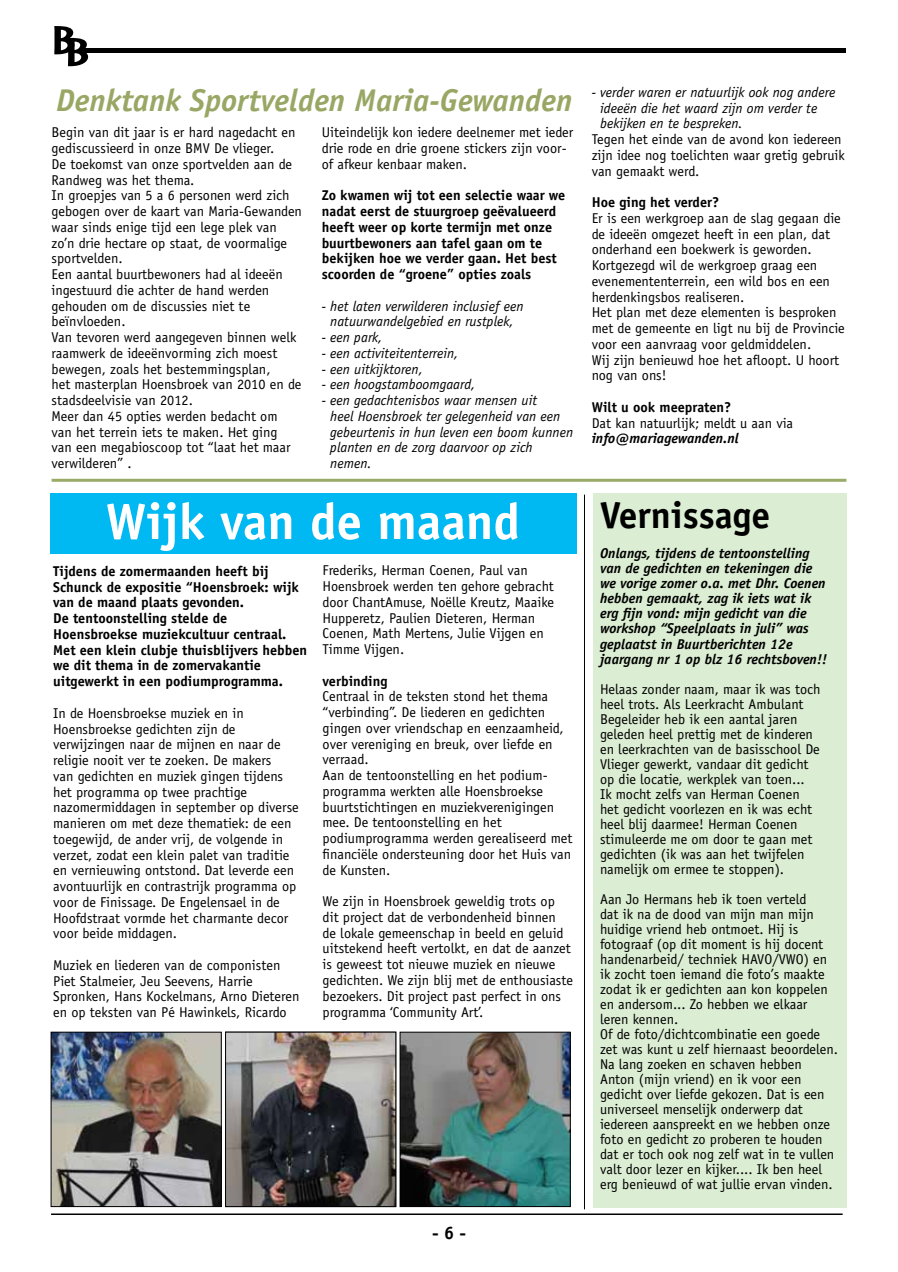
<style>
.page{position:relative;width:898px;height:1272px;background:#fff}
.page>*{position:absolute;margin:0;border:0;box-sizing:border-box;transform-origin:0 0}
.t1{font:700 51px "Officina Sans";color:#fff}
.t2{font:700 37.5px "Officina Sans";color:#000}
.t3{font:700 18px "Officina Sans";color:#000}
.t4{font:14.25px/15.8px "Officina Sans";color:#000}
.t5{font:700 14.25px/15.8px "Officina Sans";color:#000}
.t6{font:italic 14.25px/15.8px "Officina Sans";color:#000}
.t7{font:italic 700 14.25px/15px "Officina Sans";color:#000}
.s1{font-weight:700;font-size:31.5px;color:#98a764}
</style>
<div class="page">
<div style="left:50px;top:493px;width:527px;height:61px;background:#00b9f3"></div>
<div style="left:592px;top:493px;width:254px;height:715px;background:#dbedd2"></div>
<hr style="left:51px;top:1213px;width:791px;height:1px;background:#000">
<svg style="left:54px;top:26px;width:34px;height:40px"></svg>
<hr style="left:81px;top:49px;width:764px;height:4px;background:#000">
<hr style="left:52px;top:479px;width:794px;height:3px;background:#9aaa67">
<hr style="left:584px;top:494px;width:1px;height:715px;background:#000">
<img style="left:53px;top:1033px;width:166px;height:171px">
<div style="left:51px;top:1031px;width:170px;height:175px;border:1px solid #000"></div>
<img style="left:227px;top:1033px;width:167px;height:171px">
<div style="left:225px;top:1031px;width:171px;height:175px;border:1px solid #000"></div>
<img style="left:401px;top:1033px;width:167px;height:171px">
<div style="left:399px;top:1031px;width:171px;height:175px;border:1px solid #000"></div>
<p class="t6" style="left:600px;top:84px;width:236px;text-indent:-543px"><span class="s1">Denktank Sportvelden Maria-Gewanden</span> - verder waren er natuurlijk ook nog andere ideeën die het waard zijn om verder te bekijken en te bespreken.</p>
<p class="t4" style="left:591px;top:131px;width:254px">Tegen het einde van de avond kon iedereen zijn idee nog toelichten waar gretig gebruik van gemaakt werd.</p>
<p class="t5" style="left:591px;top:194px;width:129px">Hoe ging het verder?</p>
<p class="t4" style="left:591px;top:210px;width:254px">Er is een werkgroep aan de slag gegaan die de ideeën omgezet heeft in een plan, dat onderhand een boekwerk is geworden.<br>Kortgezegd wil de werkgroep graag een evenemententerrein, een wild bos en een herdenkingsbos realiseren.<br>Het plan met deze elementen is besproken met de gemeente en ligt nu bij de Provincie voor een aanvraag voor geldmiddelen.<br>Wij zijn benieuwd hoe het afloopt. U hoort nog van ons!</p>
<p class="t5" style="left:591px;top:399px;width:141px">Wilt u ook meepraten?</p>
<p class="t4" style="left:591px;top:415px;width:203px">Dat kan natuurlijk; meldt u aan via</p>
<p class="t7" style="left:591px;top:431px;width:149px">info@mariagewanden.nl</p>
<p class="t4" style="left:52px;top:125px;width:252px">Begin van dit jaar is er hard nagedacht en gediscussieerd in onze BMV De vlieger.<br>De toekomst van onze sportvelden aan de Randweg was het thema.<br>In groepjes van 5 a 6 personen werd zich gebogen over de kaart van Maria-Gewanden waar sinds enige tijd een lege plek van zo’n drie hectare op staat, de voormalige sportvelden.<br>Een aantal buurtbewoners had al ideeën ingestuurd die achter de hand werden gehouden om de discussies niet te beïnvloeden.<br>Van tevoren werd aangegeven binnen welk raamwerk de ideeënvorming zich moest bewegen, zoals het bestemmingsplan,<br>het masterplan Hoensbroek van 2010 en de stadsdeelvisie van 2012.<br>Meer dan 45 opties werden bedacht om<br>van het terrein iets te maken. Het ging<br>van een megabioscoop tot “laat het maar verwilderen” .</p>
<p class="t4" style="left:322px;top:125px;width:253px">Uiteindelijk kon iedere deelnemer met ieder drie rode en drie groene stickers zijn voor&shy;of afkeur kenbaar maken.</p>
<p class="t5" style="left:322px;top:187px;width:245px">Zo kwamen wij tot een selectie waar we nadat eerst de stuurgroep geëvalueerd heeft weer op korte termijn met onze buurtbewoners aan tafel gaan om te bekijken hoe we verder gaan. Het best scoorden de “groene” opties zoals</p>
<p class="t6" style="left:322px;top:298px;width:203px;text-align:center">- het laten verwilderen inclusief een natuurwandelgebied en rustplek,</p>
<p class="t6" style="left:322px;top:329px;width:62px">- een park,</p>
<p class="t6" style="left:322px;top:345px;width:138px">- een activiteitenterrein,</p>
<p class="t6" style="left:322px;top:361px;width:103px">- een uitkijktoren,</p>
<p class="t6" style="left:322px;top:377px;width:155px">- een hoogstamboomgaard,</p>
<p class="t6" style="left:330px;top:392px;width:244px;text-indent:-8px">- een gedachtenisbos waar mensen uit<br>heel Hoensbroek ter gelegenheid van een gebeurtenis in hun leven een boom kunnen planten en de zorg daarvoor op zich nemen.</p>
<h1 class="t1" style="left:106px;top:490px;width:415px">Wijk van de maand</h1>
<p class="t5" style="left:53px;top:563px;width:255px">Tijdens de zomermaanden heeft bij Schunck de expositie “Hoensbroek: wijk van de maand plaats gevonden.<br>De tentoonstelling stelde de Hoensbroekse muziekcultuur centraal.<br>Met een klein clubje thuisblijvers hebben we dit thema in de zomervakantie uitgewerkt in een podiumprogramma.</p>
<p class="t4" style="left:53px;top:705px;width:247px">In de Hoensbroekse muziek en in Hoensbroekse gedichten zijn de verwijzingen naar de mijnen en naar de religie nooit ver te zoeken. De makers<br>van gedichten en muziek gingen tijdens het programma op twee prachtige nazomermiddagen in september op diverse manieren om met deze thematiek: de een toegewijd, de ander vrij, de volgende in verzet, zodat een klein palet van traditie en vernieuwing ontstond. Dat leverde een avontuurlijk en contrastrijk programma op voor de Finissage. De Engelensael in de Hoofdstraat vormde het charmante decor voor beide middagen.</p>
<p class="t4" style="left:53px;top:957px;width:248px">Muziek en liederen van de componisten Piet Stalmeier, Jeu Seevens, Harrie Spronken, Hans Kockelmans, Arno Dieteren en op teksten van Pé Hawinkels, Ricardo</p>
<p class="t4" style="left:322px;top:562px;width:233px">Frederiks, Herman Coenen, Paul van Hoensbroek werden ten gehore gebracht door ChantAmuse, Noëlle Kreutz, Maaike Hupperetz, Paulien Dieteren, Herman Coenen, Math Mertens, Julie Vijgen en Timme Vijgen.</p>
<p class="t5" style="left:322px;top:672px;width:66px">verbinding</p>
<p class="t4" style="left:322px;top:688px;width:251px">Centraal in de teksten stond het thema “verbinding”. De liederen en gedichten gingen over vriendschap en eenzaamheid, over vereniging en breuk, over liefde en verraad.<br>Aan de tentoonstelling en het podium&shy;programma werkten alle Hoensbroekse buurtstichtingen en muziekverenigingen mee. De tentoonstelling en het podiumprogramma werden gerealiseerd met financiële ondersteuning door het Huis van de Kunsten.</p>
<p class="t4" style="left:322px;top:893px;width:252px">We zijn in Hoensbroek geweldig trots op dit project dat de verbondenheid binnen<br>de lokale gemeenschap in beeld en geluid uitstekend heeft vertolkt, en dat de aanzet is geweest tot nieuwe muziek en nieuwe gedichten. We zijn blij met de enthousiaste bezoekers. Dit project past perfect in ons programma ‘Community Art’.</p>
<p class="t3" style="left:432px;top:1221px;width:35px">- 6 -</p>
<h2 class="t2" style="left:600px;top:492px;width:172px">Vernissage</h2>
<p class="t7" style="left:600px;top:546px;width:228px">Onlangs, tijdens de tentoonstelling van de gedichten en tekeningen die we vorige zomer o.a. met Dhr. Coenen hebben gemaakt, zag ik iets wat ik erg fijn vond: mijn gedicht van die workshop “Speelplaats in juli” was geplaatst in Buurtberichten 12e jaargang nr 1 op blz 16 rechtsboven!!</p>
<p class="t4" style="left:600px;top:681px;width:222px;line-height:15px">Helaas zonder naam, maar ik was toch heel trots. Als Leerkracht Ambulant Begeleider heb ik een aantal jaren geleden heel prettig met de kinderen en leerkrachten van de basisschool De Vlieger gewerkt, vandaar dit gedicht op die locatie, werkplek van toen...<br>Ik mocht zelfs van Herman Coenen het gedicht voorlezen en ik was echt heel blij daarmee! Herman Coenen stimuleerde me om door te gaan met gedichten (ik was aan het twijfelen namelijk om ermee te stoppen).</p>
<p class="t4" style="left:600px;top:891px;width:239px;line-height:15px">Aan Jo Hermans heb ik toen verteld<br>dat ik na de dood van mijn man mijn huidige vriend heb ontmoet. Hij is fotograaf (op dit moment is hij docent handenarbeid/ techniek HAVO/VWO) en ik zocht toen iemand die foto’s maakte zodat ik er gedichten aan kon koppelen en andersom... Zo hebben we elkaar leren kennen.<br>Of de foto/dichtcombinatie een goede zet was kunt u zelf hiernaast beoordelen.<br>Na lang zoeken en schaven hebben Anton (mijn vriend) en ik voor een gedicht over liefde gekozen. Dat is een universeel menselijk onderwerp dat iedereen aanspreekt en we hebben onze foto en gedicht zo proberen te houden dat er toch ook nog zelf wat in te vullen valt door lezer en kijker.... Ik ben heel erg benieuwd of wat jullie ervan vinden.</p>
</div>
